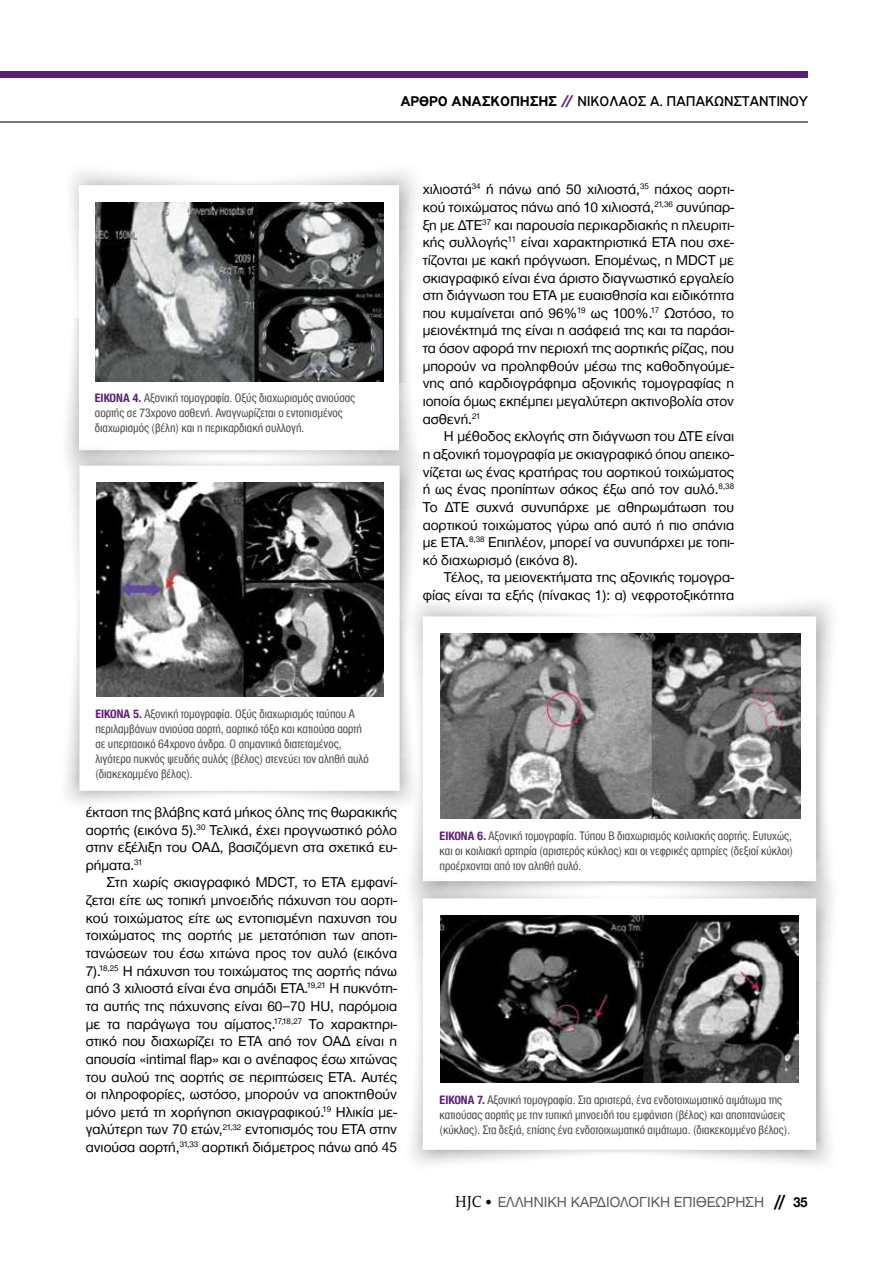
<style>
.page{position:relative;width:893px;height:1263px;background:#fff}
.page>*{position:absolute;margin:0;border:0;box-sizing:border-box;transform-origin:0 0}
.t1{font:15px "Helvetica Neue Greek";color:#58595b}
.t2{font:700 15px "PF Highway Gothic";color:#000}
.t3{font:15px "PF Highway Gothic";color:#000}
.t4{font:14.7px/17.7px "Helvetica Neue Greek";color:#000;text-align:justify}
.t5{font:condensed 12.75px/15px "Helvetica Neue Greek";color:#4d4d4f}
.s1{font-weight:700;font-size:12.6px;color:#5d1e79}
.s2{color:#5d1e79}
.s3{font-weight:400}
.s4{font-family:"PF Archive Pro";font-size:16.5px;color:#000}
.s5{color:#000}
.s6{font-family:"Futura TGR";font-weight:700;font-size:16.5px;color:#000}
.s7{font-weight:700;color:#000}
</style>
<div class="page">
<div style="left:0;top:72px;width:808px;height:6px;background:#5d1e79"></div>
<hr style="left:0;top:121px;width:808px;height:1px;background:#000">
<img style="left:399px;top:281px;width:14px;height:159px">
<svg style="left:79px;top:185px;width:320px;height:197px"></svg>
<img style="left:96px;top:202px;width:287px;height:179px">
<img style="left:388px;top:440px;width:28px;height:182px">
<img style="left:97px;top:622px;width:306px;height:183px">
<svg style="left:79px;top:466px;width:321px;height:325px"></svg>
<img style="left:96px;top:483px;width:288px;height:213px">
<img style="left:403px;top:591px;width:327px;height:103px">
<img style="left:401px;top:694px;width:22px;height:179px">
<img style="left:816px;top:715px;width:16px;height:158px">
<svg style="left:423px;top:616px;width:393px;height:203px"></svg>
<img style="left:440px;top:634px;width:360px;height:184px">
<img style="left:513px;top:982px;width:320px;height:182px">
<svg style="left:423px;top:898px;width:393px;height:252px"></svg>
<img style="left:440px;top:916px;width:358px;height:166px">
<p class="t5" style="left:95px;top:390px;width:262px"><span class="s1">Εικόνα 4.</span> Αξονική τομογραφία. Οξύς διαχωρισμός ανιούσας αορτής σε 73χρονο ασθενή. Αναγνωρίζεται ο εντοπισμένος διαχωρισμός (βέλη) και η περικαρδιακή συλλογή.</p>
<p class="t2" style="left:400px;top:93px;width:196px">ΑΡΘΡΟ ΑΝΑΣΚΟΠΗΣΗΣ <span class="s2">//</span> <span class="s3">Νικόλαος</span></p>
<p class="t3" style="left:650px;top:93px;width:37px">Α. Παπακωνσταντίνου</p>
<p class="t4" style="left:423px;top:181px;width:313px">χιλιοστά<sup>34</sup> ή πάνω από 50 χιλιοστά,<sup>35</sup> πάχος αορτι&shy;κού τοιχώματος πάνω από 10 χιλιοστά,<sup>21,36</sup> συνύπαρ&shy;ξη με ΔΤΕ<sup>37</sup> και παρουσία περικαρδιακής η πλευριτι&shy;κής συλλογής<sup>11</sup> είναι χαρακτηριστικά ΕΤΑ που σχε&shy;τίζονται με κακή πρόγνωση. Επομένως, η MDCT με σκιαγραφικό είναι ένα άριστο διαγνωστικό εργαλείο στη διάγνωση του ΕΤΑ με ευαισθησία και ειδικότητα που κυμαίνεται από 96%<sup>19</sup> ως 100%.<sup>17</sup> Ωστόσο, το μειονέκτημά της είναι η ασάφειά της και τα παράσι&shy;τα όσον αφορά την περιοχή της αορτικής ρίζας, που μπορούν να προληφθούν μέσω της καθοδηγούμε&shy;νης από καρδιογράφημα αξονικής τομογραφίας η ιοποία όμως εκπέμπει μεγαλύτερη ακτινοβολία στον ασθενή.<sup>21</sup></p>
<p class="t4" style="left:423px;top:428px;width:313px;text-indent:21px">Η μέθοδος εκλογής στη διάγνωση του ΔΤΕ είναι η αξονική τομογραφία με σκιαγραφικό όπου απεικο&shy;νίζεται ως ένας κρατήρας του αορτικού τοιχώματος ή ως ένας προπίπτων σάκος έξω από τον αυλό.<sup>8,38<br></sup>Το ΔΤΕ συχνά συνυπάρχε με αθηρωμάτωση του αορτικού τοιχώματος γύρω από αυτό ή πιο σπάνια με ΕΤΑ.<sup>8,38</sup> Επιπλέον, μπορεί να συνυπάρχει με τοπι&shy;κό διαχωρισμό (εικόνα 8).</p>
<p class="t4" style="left:423px;top:569px;width:313px;text-align:right">Τέλος, τα μειονεκτήματα της αξονικής τομογρα&shy;φίας είναι τα εξής (πίνακας 1): α) νεφροτοξικότητα</p>
<p class="t5" style="left:95px;top:706px;width:275px"><span class="s1">Εικόνα 5.</span> Αξονική τομογραφία. Οξύς διαχωρισμός ταύπου Α περιλαμβάνων ανιούσα αορτή, αορτικό τόξο και κατιούσα αορτή σε υπερτασικό 64χρονο άνδρα. Ο σημαντικά διατεταμένος, λιγότερο πυκνός ψευδής αυλός (βέλος) στενεύει τον αληθή αυλό (διακεκομμένο βέλος).</p>
<p class="t4" style="left:86px;top:803px;width:313px">έκταση της βλάβης κατά μήκος όλης της θωρακικής αορτής (εικόνα 5).<sup>30</sup> Τελικά, έχει προγνωστικό ρόλο στην εξέλιξη του ΟΑΔ, βασιζόμενη στα σχετικά ευ&shy;ρήματα.<sup>31</sup></p>
<p class="t4" style="left:86px;top:874px;width:313px;text-indent:21px">Στη χωρίς σκιαγραφικό MDCT, το ΕΤΑ εμφανί&shy;ζεται είτε ως τοπική μηνοειδής πάχυνση του αορτι&shy;κού τοιχώματος είτε ως εντοπισμένη παχυνση του τοιχώματος της αορτής με μετατόπιση των αποτι&shy;τανώσεων του έσω χιτώνα προς τον αυλό (εικόνα 7).<sup>18,25</sup> Η πάχυνση του τοιχώματος της αορτής πάνω από 3 χιλιοστά είναι ένα σημάδι ΕΤΑ.<sup>19,21</sup> Η πυκνότη&shy;τα αυτής της πάχυνσης είναι 60–70 HU, παρόμοια με τα παράγωγα του αίματος.<sup>17,18,27</sup> Το χαρακτηρι&shy;στικό που διαχωρίζει το ΕΤΑ από τον ΟΑΔ είναι η απουσία «intimal flap» και ο ανέπαφος έσω χιτώνας του αυλού της αορτής σε περιπτώσεις ΕΤΑ. Αυτές οι πληροφορίες, ωστόσο, μπορούν να αποκτηθούν μόνο μετά τη χορήγηση σκιαγραφικού.<sup>19</sup> Ηλικία με&shy;γαλύτερη των 70 ετών,<sup>21,32</sup> εντοπισμός του ΕΤΑ στην ανιούσα αορτή,<sup>31,33</sup> αορτική διάμετρος πάνω από 45</p>
<p class="t5" style="left:440px;top:828px;width:355px;text-align:justify"><span class="s1">Εικόνα 6.</span> Αξονική τομογραφία. Τύπου Β διαχωρισμός κοιλιακής αορτής. Ευτυχώς, και οι κοιλιακή αρτηρία (αριστερός κύκλος) και οι νεφρικές αρτηρίες (δεξιοί κύκλοι) προέρχονται από τον αληθή αυλό.</p>
<p class="t5" style="left:440px;top:1092px;width:352px"><span class="s1">Εικόνα 7.</span> Αξονική τομογραφία. Στα αριστερά, ένα ενδοτοιχωματικό αιμάτωμα της κατιούσας αορτής με την τυπική μηνοειδή του εμφάνιση (βέλος) και αποτιτανώσεις (κύκλος). Στα δεξιά, επίσης ένα ενδοτοιχωματικό αιμάτωμα. (διακεκομμένο βέλος).</p>
<p class="t1" style="left:455px;top:1194px;width:354px"><span class="s4">HJC</span> <span class="s5">•</span> EΛΛΗΝΙΚΗ ΚΑΡΔΙΟΛΟΓΙΚΗ ΕΠΙΘΕΩΡΗΣΗ <span class="s6">//</span> <span class="s7">35</span></p>
</div>
